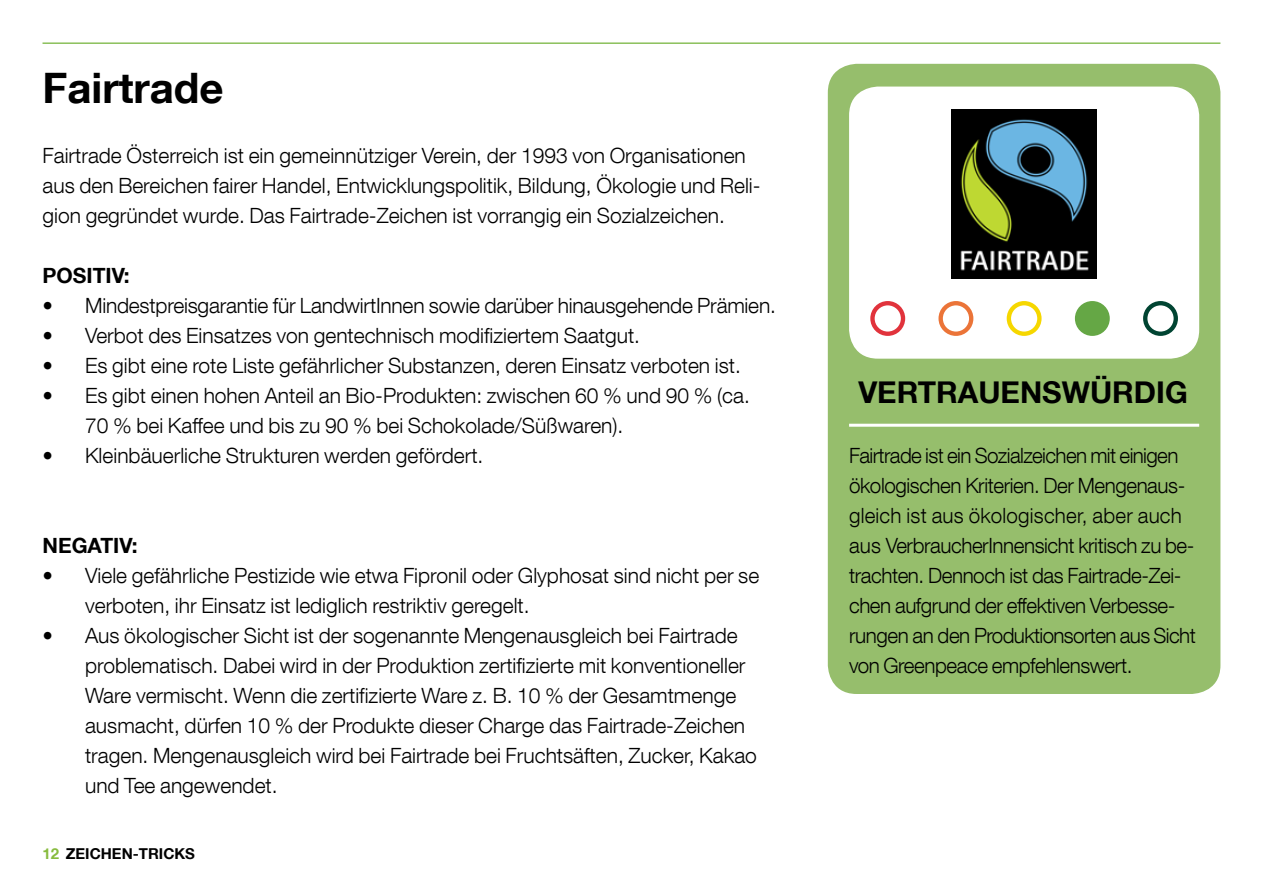
<style>
.page{position:relative;width:1263px;height:893px;background:#fff}
.page>*{position:absolute;margin:0;border:0;box-sizing:border-box;transform-origin:0 0}
.t1{font:700 42px "Helvetica Neue LT Com";color:#000}
.t2{font:700 30px "Helvetica Neue LT Com";color:#000}
.t3{font:300 21px/30px "Helvetica Neue LT Com";color:#000}
.t4{font:300 21px/30px "Helvetica Neue LT Com";letter-spacing:-.02em;color:#000}
.t5{font:700 21px "Helvetica Neue LT Com";color:#000}
.t6{font:700 15px "Helvetica Neue LT Com";color:#000}
.s1{color:#87bb3e}
</style>
<div class="page">
<hr style="left:43px;top:43px;width:1177px;height:1px;background:#7ab642">
<div style="left:828px;top:64px;width:392px;height:630px;background:#96be6c;border-radius:29px"></div>
<div style="left:849px;top:87px;width:350px;height:272px;background:#fff;border-radius:29px"></div>
<hr style="left:849px;top:424px;width:350px;height:3px;background:#fff">
<div style="left:1143px;top:301px;width:35px;height:35px;border:4px solid #004432;border-radius:50%"></div>
<div style="left:1077px;top:303px;width:30px;height:31px;background:#65a745;border-radius:50%"></div>
<div style="left:1075px;top:301px;width:35px;height:35px;border:4px solid #65a745;border-radius:50%"></div>
<div style="left:1007px;top:301px;width:34px;height:35px;border:4px solid #f6d700;border-radius:50%"></div>
<div style="left:938px;top:301px;width:35px;height:35px;border:4px solid #eb7438;border-radius:50%"></div>
<div style="left:870px;top:301px;width:35px;height:35px;border:4px solid #e1333c;border-radius:50%"></div>
<img style="left:952px;top:109px;width:144px;height:169px">
<h1 class="t1" style="left:43px;top:61px;width:183px">Fairtrade</h1>
<p class="t3" style="left:43px;top:140px;width:720px">Fairtrade Österreich ist ein gemeinnütziger Verein, der 1993 von Organisationen aus den Bereichen fairer Handel, Entwicklungspolitik, Bildung, Ökologie und Reli&shy;gion gegründet wurde. Das Fairtrade-Zeichen ist vorrangig ein Sozialzeichen.</p>
<p class="t5" style="left:43px;top:262px;width:89px">POSITIV:</p>
<p class="t3" style="left:43px;top:290px;width:735px">• Mindestpreisgarantie für LandwirtInnen sowie darüber hinausgehende Prämien.</p>
<p class="t3" style="left:43px;top:320px;width:599px">• Verbot des Einsatzes von gentechnisch modifiziertem Saatgut.</p>
<p class="t3" style="left:43px;top:350px;width:700px">• Es gibt eine rote Liste gefährlicher Substanzen, deren Einsatz verboten ist.</p>
<p class="t3" style="left:85px;top:380px;width:666px;text-indent:-43px">• Es gibt einen hohen Anteil an Bio-Produkten: zwischen 60 % und 90 % (ca.<br>70 % bei Kaffee und bis zu 90 % bei Schokolade/Süßwaren).</p>
<p class="t3" style="left:43px;top:440px;width:442px">• Kleinbäuerliche Strukturen werden gefördert.</p>
<p class="t5" style="left:43px;top:532px;width:96px">NEGATIV:</p>
<p class="t3" style="left:85px;top:560px;width:676px;text-indent:-43px">• Viele gefährliche Pestizide wie etwa Fipronil oder Glyphosat sind nicht per se verboten, ihr Einsatz ist lediglich restriktiv geregelt.</p>
<p class="t3" style="left:85px;top:620px;width:673px;text-indent:-43px">• Aus ökologischer Sicht ist der sogenannte Mengenausgleich bei Fairtrade problematisch. Dabei wird in der Produktion zertifizierte mit konventioneller Ware vermischt. Wenn die zertifizierte Ware z. B. 10 % der Gesamtmenge ausmacht, dürfen 10 % der Produkte dieser Charge das Fairtrade-Zeichen tragen. Mengenausgleich wird bei Fairtrade bei Fruchtsäften, Zucker, Kakao und Tee angewendet.</p>
<p class="t6" style="left:43px;top:844px;width:154px"><span class="s1">12</span> ZEICHEN-TRICKS</p>
<h2 class="t2" style="left:858px;top:373px;width:331px">VERTRAUENSWÜRDIG</h2>
<p class="t4" style="left:849px;top:440px;width:348px">Fairtrade ist ein Sozialzeichen mit einigen ökologischen Kriterien. Der Mengenaus&shy;gleich ist aus ökologischer, aber auch aus VerbraucherInnensicht kritisch zu be&shy;trachten. Dennoch ist das Fairtrade-Zei&shy;chen aufgrund der effektiven Verbesse&shy;rungen an den Produktionsorten aus Sicht von Greenpeace empfehlenswert.</p>
</div>
